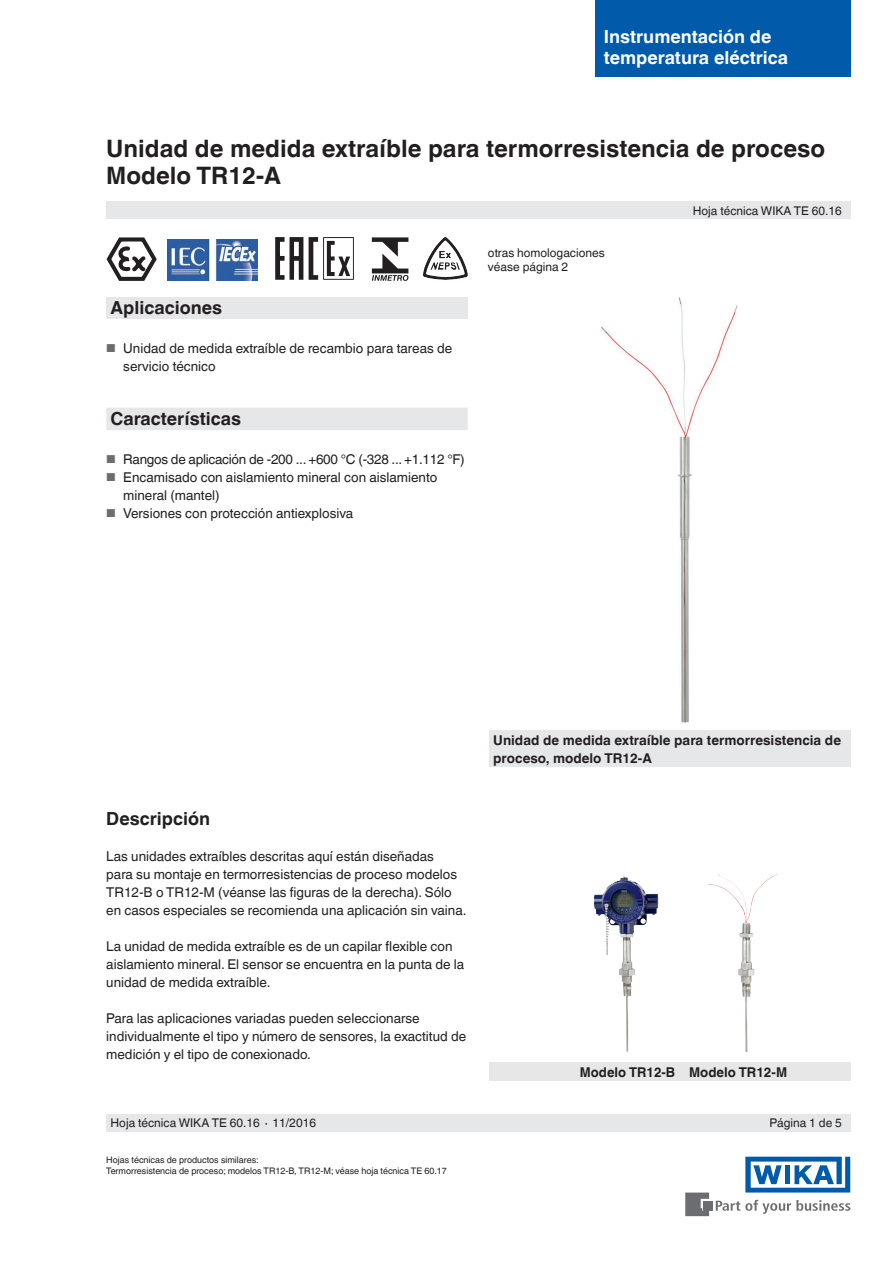
<style>
.page{position:relative;width:893px;height:1263px;background:#fff}
.page>*{position:absolute;margin:0;border:0;box-sizing:border-box;transform-origin:0 0}
.t1{font:700 24px/27px "Helvetica World";color:#231f20}
.t2{font:700 18px "Helvetica World";color:#231f20}
.t3{font:700 18px/21px "Helvetica World";color:#fff}
.t4{font:13.5px/18px "Helvetica World";color:#231f20}
.t5{font:700 13.5px/18px "Helvetica World";color:#231f20}
.t6{font:13.5px "Helvetica World";letter-spacing:-.02em;color:#231f20}
.t7{font:12px/13.5px "Helvetica World";color:#231f20}
.t8{font:9px/10.5px "Helvetica World";color:#231f20}
.s1{font-size:11.55px;color:#6c6d70}
</style>
<div class="page">
<div style="left:106px;top:298px;width:362px;height:21px;background:#e6e7e9"></div>
<svg style="left:716px;top:1200px;width:134px;height:14px"></svg>
<div style="left:703px;top:1201px;width:9px;height:9px;background:#6c6d70"></div>
<svg style="left:685px;top:1192px;width:24px;height:24px"></svg>
<svg style="left:745px;top:1157px;width:105px;height:35px"></svg>
<div style="left:106px;top:202px;width:744px;height:17px;background:#e6e7e9"></div>
<div style="left:106px;top:1114px;width:744px;height:17px;background:#e6e7e9"></div>
<div style="left:595px;top:0;width:255px;height:77px;background:#015aaa"></div>
<img style="left:601px;top:298px;width:137px;height:425px">
<div style="left:489px;top:731px;width:361px;height:36px;background:#e6e7e9"></div>
<div style="left:106px;top:408px;width:362px;height:22px;background:#e6e7e9"></div>
<img style="left:594px;top:876px;width:30px;height:109px">
<img style="left:708px;top:874px;width:70px;height:178px">
<div style="left:685px;top:1063px;width:165px;height:18px;background:#e6e7e9"></div>
<div style="left:489px;top:1063px;width:196px;height:18px;background:#e6e7e9"></div>
<img style="left:427px;top:237px;width:18px;height:25px">
<svg style="left:106px;top:237px;width:51px;height:44px"></svg>
<img style="left:168px;top:239px;width:90px;height:41px">
<svg style="left:372px;top:237px;width:36px;height:44px"></svg>
<svg style="left:275px;top:237px;width:28px;height:43px"></svg>
<svg style="left:309px;top:237px;width:45px;height:43px"></svg>
<h2 class="t3" style="left:604px;top:26px;width:186px">Instrumentación de temperatura eléctrica</h2>
<h1 class="t1" style="left:106px;top:135px;width:720px">Unidad de medida extraíble para termorresistencia de proceso<br>Modelo TR12-A</h1>
<h2 class="t2" style="left:111px;top:297px;width:113px">Aplicaciones</h2>
<p class="t4" style="left:123px;top:339px;width:330px;text-indent:-17px"><span class="s1">■</span> Unidad de medida extraíble de recambio para tareas de servicio técnico</p>
<h2 class="t2" style="left:111px;top:408px;width:132px">Características</h2>
<p class="t6" style="left:106px;top:451px;width:360px"><span class="s1">■</span> Rangos de aplicación de -200 ... +600 °C (-328 ... +1.112 °F)</p>
<p class="t4" style="left:123px;top:468px;width:316px;text-indent:-17px"><span class="s1">■</span> Encamisado con aislamiento mineral con aislamiento mineral (mantel)</p>
<p class="t4" style="left:106px;top:504px;width:248px"><span class="s1">■</span> Versiones con protección antiexplosiva</p>
<p class="t7" style="left:488px;top:246px;width:118px">otras homologaciones véase página 2</p>
<p class="t7" style="left:693px;top:204px;width:151px">Hoja técnica WIKA TE 60.16</p>
<h2 class="t2" style="left:106px;top:808px;width:105px">Descripción</h2>
<p class="t4" style="left:106px;top:847px;width:362px">Las unidades extraíbles descritas aquí están diseñadas<br>para su montaje en termorresistencias de proceso modelos TR12-B o TR12-M (véanse las figuras de la derecha). Sólo en casos especiales se recomienda una aplicación sin vaina.</p>
<p class="t4" style="left:106px;top:937px;width:360px">La unidad de medida extraíble es de un capilar flexible con aislamiento mineral. El sensor se encuentra en la punta de la unidad de medida extraíble.</p>
<p class="t4" style="left:106px;top:1009px;width:361px">Para las aplicaciones variadas pueden seleccionarse individualmente el tipo y número de sensores, la exactitud de medición y el tipo de conexionado.</p>
<p class="t5" style="left:493px;top:731px;width:349px">Unidad de medida extraíble para termorresistencia de proceso, modelo TR12-A</p>
<p class="t5" style="left:580px;top:1063px;width:209px">Modelo TR12-B Modelo TR12-M</p>
<p class="t7" style="left:111px;top:1116px;width:207px">Hoja técnica WIKA TE 60.16 ∙ 11/2016</p>
<p class="t7" style="left:769px;top:1116px;width:74px">Página 1 de 5</p>
<p class="t8" style="left:106px;top:1155px;width:342px">Hojas técnicas de productos similares:<br>Termorresistencia de proceso; modelos TR12-B, TR12-M; véase hoja técnica TE 60.17</p>
</div>
